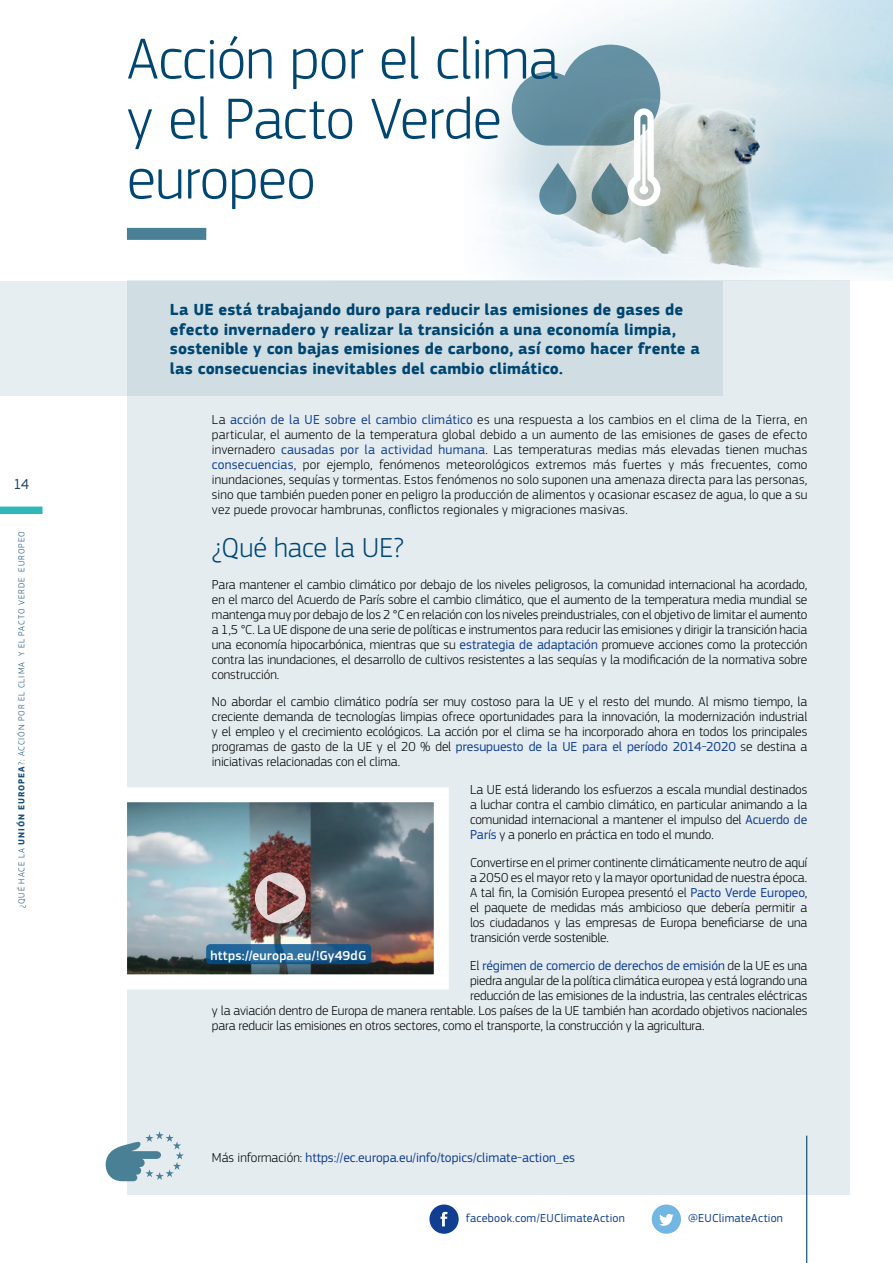
<style>
.page{position:relative;width:893px;height:1263px;background:#fff}
.page>*{position:absolute;margin:0;border:0;box-sizing:border-box;transform-origin:0 0}
.Titre{font:300 60px/60px "EC Square Sans Pro";letter-spacing:-.01em;color:#004670}
.Sous-titre_texte{font:300 28.5px "EC Square Sans Pro";color:#004670}
.Introduction{font:700 16.5px/19.5px "EC Square Sans Pro";letter-spacing:.01em;color:#004670}
.t1{font:15px "EC Square Sans Pro";color:#174265;scale:.95 1}
._02_Texte_KL{font:300 13.5px/15px "EC Square Sans Pro";letter-spacing:-.005em;color:#000;text-align:justify}
._02_Texte_KL-2{font:13.5px "EC Square Sans Pro";color:#103e90}
.folio_number{font:500 13.5px "EC Square Sans Pro";letter-spacing:.015em;color:#fff}
._02_Texte_KL-3{font:12px "EC Square Sans Pro";letter-spacing:.02em;color:#103e90}
.t2{font:300 9px "EC Square Sans Pro";letter-spacing:.115em;color:#1c517c}
.s1{font-weight:700}
.s2{font-weight:400;color:#103e90}
.s3{font-weight:300;color:#000}
</style>
<div class="page">
<div style="left:127px;top:281px;width:723px;height:914px;background:#e4ecef"></div>
<div style="left:0;top:281px;width:722px;height:114px;background:linear-gradient(to right,#dee8ec,#cadadf)"></div>
<img style="left:388px;top:0;width:505px;height:281px">
<svg style="left:512px;top:45px;width:148px;height:171px;background:#9ab5be"></svg>
<svg style="left:106px;top:1131px;width:78px;height:50px"></svg>
<div style="left:127px;top:228px;width:79px;height:12px;background:#4a8095"></div>
<svg style="left:652px;top:1204px;width:29px;height:30px"></svg>
<svg style="left:429px;top:1204px;width:30px;height:30px"></svg>
<hr style="left:806px;top:1135px;width:1px;height:128px;background:#004670">
<img style="left:127px;top:787px;width:322px;height:202px">
<svg style="left:255px;top:872px;width:51px;height:51px;background:#ac8e8d"></svg>
<svg style="left:206px;top:944px;width:165px;height:20px;background:#206091"></svg>
<div style="left:0;top:506px;width:43px;height:8px;background:#30b8b9"></div>
<p class="t1" style="left:14px;top:475px;width:18px">14</p>
<p class="t2" style="left:16px;top:908px;width:377px;rotate:-90deg">¿QUÉ HACE LA <span class="s1">UNIÓN EUROPEA</span>?: Acción por el clima y el Pacto Verde europeo</p>
<p class="Titre" style="left:127px;top:28px;width:433px">Acción por el clima y el Pacto Verde europeo</p>
<p class="Introduction" style="left:170px;top:300px;width:532px">La UE está trabajando duro para reducir las emisiones de gases de efecto invernadero y realizar la transición a una economía limpia, sostenible y con bajas emisiones de carbono, así como hacer frente a las consecuencias inevitables del cambio climático.</p>
<p class="_02_Texte_KL" style="left:212px;top:412px;width:597px">La <span class="s2">acción de la UE sobre el cambio climático</span> es una respuesta a los cambios en el clima de la Tierra, en particular, el aumento de la temperatura global debido a un aumento de las emisiones de gases de efecto invernadero <span class="s2">causadas por la actividad humana</span>. Las temperaturas medias más elevadas tienen muchas <span class="s2">consecuencias</span>, por ejemplo, fenómenos meteorológicos extremos más fuertes y más frecuentes, como inundaciones, sequías y tormentas. Estos fenómenos no solo suponen una amenaza directa para las personas, sino que también pueden poner en peligro la producción de alimentos y ocasionar escasez de agua, lo que a su vez puede provocar hambrunas, conflictos regionales y migraciones masivas.</p>
<p class="Sous-titre_texte" style="left:212px;top:531px;width:193px">¿Qué hace la UE?</p>
<p class="_02_Texte_KL" style="left:212px;top:577px;width:597px">Para mantener el cambio climático por debajo de los niveles peligrosos, la comunidad internacional ha acordado, en el marco del Acuerdo de París sobre el cambio climático, que el aumento de la temperatura media mundial se mantenga muy por debajo de los 2 °C en relación con los niveles preindustriales, con el objetivo de limitar el aumento a 1,5 °C. La UE dispone de una serie de políticas e instrumentos para reducir las emisiones y dirigir la transición hacia una economía hipocarbónica, mientras que su <span class="s2">estrategia de adaptación</span> promueve acciones como la protección contra las inundaciones, el desarrollo de cultivos resistentes a las sequías y la modificación de la normativa sobre construcción.</p>
<p class="_02_Texte_KL" style="left:212px;top:694px;width:597px">No abordar el cambio climático podría ser muy costoso para la UE y el resto del mundo. Al mismo tiempo, la creciente demanda de tecnologías limpias ofrece oportunidades para la innovación, la modernización industrial y el empleo y el crecimiento ecológicos. La acción por el clima se ha incorporado ahora en todos los principales programas de gasto de la UE y el 20 % del <span class="s2">presupuesto de la UE para el período 2014-2020</span> se destina a iniciativas relacionadas con el clima.</p>
<p class="_02_Texte_KL" style="left:470px;top:782px;width:339px">La UE está liderando los esfuerzos a escala mundial destinados a luchar contra el cambio climático, en particular animando a la comunidad internacional a mantener el impulso del <span class="s2">Acuerdo de París</span> y a ponerlo en práctica en todo el mundo.</p>
<p class="_02_Texte_KL" style="left:470px;top:855px;width:339px">Convertirse en el primer continente climáticamente neutro de aquí a 2050 es el mayor reto y la mayor oportunidad de nuestra época.<br>A tal fin, la Comisión Europea presentó el <span class="s2">Pacto Verde Europeo</span>, el paquete de medidas más ambicioso que debería permitir a los ciudadanos y las empresas de Europa beneficiarse de una transición verde sostenible.</p>
<p class="_02_Texte_KL-2" style="left:470px;top:957px;width:339px"><span class="s3">El</span> régimen de comercio de derechos de emisión <span class="s3">de la UE es una</span></p>
<p class="_02_Texte_KL" style="left:470px;top:973px;width:339px">piedra angular de la política climática europea y está logrando una</p>
<p class="_02_Texte_KL" style="left:470px;top:988px;width:339px">reducción de las emisiones de la industria, las centrales eléctricas</p>
<p class="_02_Texte_KL" style="left:212px;top:1003px;width:597px">y la aviación dentro de Europa de manera rentable. Los países de la UE también han acordado objetivos nacionales</p>
<p class="_02_Texte_KL" style="left:212px;top:1018px;width:494px">para reducir las emisiones en otros sectores, como el transporte, la construcción y la agricultura.</p>
<p class="folio_number" style="left:210px;top:948px;width:158px">https://europa.eu/!Gy49dG</p>
<p class="_02_Texte_KL-2" style="left:212px;top:1149px;width:365px"><span class="s3">Más información:</span> https://ec.europa.eu/info/topics/climate-action_es</p>
<p class="_02_Texte_KL-3" style="left:466px;top:1211px;width:160px">facebook.com/EUClimateAction</p>
<p class="_02_Texte_KL-3" style="left:688px;top:1211px;width:96px">@EUClimateAction</p>
</div>
